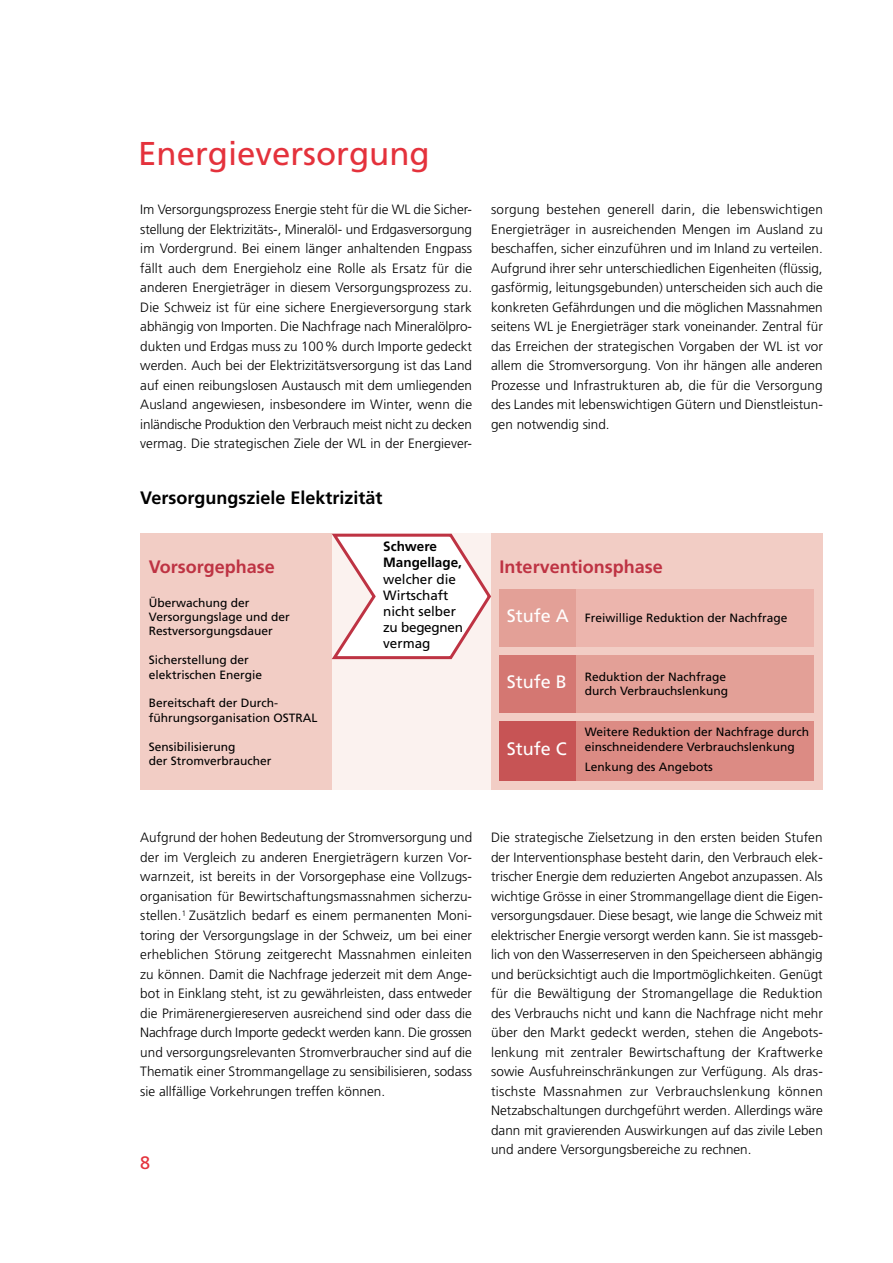
<style>
.page{position:relative;width:893px;height:1263px;background:#fff}
.page>*{position:absolute;margin:0;border:0;box-sizing:border-box;transform-origin:0 0}
.t1{font:33px "Frutiger";color:#e4323c}
.t2{font:700 18px "Frutiger";color:#be3343}
.t3{font:700 18px "Frutiger";color:#000}
.t4{font:18px "Frutiger";color:#fff}
.t5{font:18px "Frutiger";color:#e4323c}
.t6{font:300 13.5px/19.5px "Frutiger";color:#000;text-align:justify}
.t7{font:13.5px/16.2px "Frutiger";color:#000}
.t8{font:700 13.5px "Frutiger";color:#000}
.t9{font:13.5px "Frutiger";letter-spacing:-.02em;color:#000}
.t10{font:12px/14.4px "Frutiger";color:#000}
</style>
<div class="page">
<div style="left:491px;top:534px;width:332px;height:256px;background:#f2cdc5"></div>
<div style="left:332px;top:534px;width:159px;height:256px;background:#fbf2ef"></div>
<div style="left:500px;top:655px;width:314px;height:57px;background:#e3a097"></div>
<div style="left:500px;top:589px;width:314px;height:57px;background:#ecb5ad"></div>
<div style="left:140px;top:534px;width:192px;height:256px;background:#f2cdc5"></div>
<div style="left:500px;top:589px;width:76px;height:57px;background:#e3a097"></div>
<div style="left:500px;top:655px;width:76px;height:57px;background:#d47772"></div>
<div style="left:500px;top:721px;width:314px;height:59px;background:#dc8b84"></div>
<div style="left:500px;top:721px;width:76px;height:59px;background:#c75455"></div>
<svg style="left:329px;top:533px;width:164px;height:127px"></svg>
<p class="t1" style="left:138px;top:134px;width:293px">Energieversorgung</p>
<p class="t6" style="left:140px;top:200px;width:333px">Im Versorgungsprozess Energie steht für die WL die Sicher-</p>
<p class="t6" style="left:140px;top:220px;width:333px">stellung der Elektrizitäts-, Mineralöl- und Erdgasversorgung</p>
<p class="t6" style="left:140px;top:239px;width:333px">im Vordergrund. Bei einem länger anhaltenden Engpass fällt auch dem Energieholz eine Rolle als Ersatz für die anderen Energieträger in diesem Versorgungsprozess zu.<br>Die Schweiz ist für eine sichere Energieversorgung stark abhängig von Importen. Die Nachfrage nach Mineralölpro&shy;dukten und Erdgas muss zu 100% durch Importe gedeckt werden. Auch bei der Elektrizitätsversorgung ist das Land auf einen reibungslosen Austausch mit dem umliegenden Ausland angewiesen, insbesondere im Winter, wenn die inländische Produktion den Verbrauch meist nicht zu decken vermag. Die strategischen Ziele der WL in der Energiever-</p>
<p class="t3" style="left:140px;top:487px;width:244px">Versorgungsziele Elektrizität</p>
<p class="t2" style="left:149px;top:556px;width:128px">Vorsorgephase</p>
<p class="t10" style="left:149px;top:595px;width:102px">Überwachung der</p>
<p class="t10" style="left:149px;top:610px;width:142px">Versorgungslage und der</p>
<p class="t10" style="left:149px;top:624px;width:126px">Restversorgungsdauer</p>
<p class="t10" style="left:149px;top:653px;width:102px">Sicherstellung der</p>
<p class="t10" style="left:149px;top:667px;width:115px">elektrischen Energie</p>
<p class="t10" style="left:149px;top:696px;width:131px">Bereitschaft der Durch-</p>
<p class="t10" style="left:149px;top:710px;width:170px">führungsorganisation OSTRAL</p>
<p class="t10" style="left:149px;top:739px;width:88px">Sensibilisierung</p>
<p class="t10" style="left:149px;top:754px;width:124px">der Stromverbraucher</p>
<p class="t8" style="left:383px;top:539px;width:55px">Schwere</p>
<p class="t8" style="left:383px;top:555px;width:80px">Mangellage,</p>
<p class="t7" style="left:383px;top:571px;width:74px">welcher die<br>Wirtschaft</p>
<p class="t7" style="left:383px;top:603px;width:74px">nicht selber</p>
<p class="t9" style="left:383px;top:620px;width:81px">zu begegnen</p>
<p class="t7" style="left:383px;top:636px;width:49px">vermag</p>
<p class="t6" style="left:491px;top:200px;width:333px">sorgung bestehen generell darin, die lebenswichtigen Energieträger in ausreichenden Mengen im Ausland zu beschaffen, sicher einzuführen und im Inland zu verteilen.<br>Aufgrund ihrer sehr unterschiedlichen Eigenheiten (flüssig, gasförmig, leitungsgebunden) unterscheiden sich auch die konkreten Gefährdungen und die möglichen Massnahmen seitens WL je Energieträger stark voneinander. Zentral für das Erreichen der strategischen Vorgaben der WL ist vor allem die Stromversorgung. Von ihr hängen alle anderen Prozesse und Infrastrukturen ab, die für die Versorgung des Landes mit lebenswichtigen Gütern und Dienstleistun&shy;gen notwendig sind.</p>
<p class="t2" style="left:500px;top:556px;width:165px">Interventionsphase</p>
<p class="t4" style="left:507px;top:605px;width:64px">Stufe A</p>
<p class="t10" style="left:585px;top:611px;width:204px">Freiwillige Reduktion der Nachfrage</p>
<p class="t4" style="left:507px;top:671px;width:62px">Stufe B</p>
<p class="t4" style="left:507px;top:738px;width:62px">Stufe C</p>
<p class="t10" style="left:585px;top:670px;width:143px">Reduktion der Nachfrage</p>
<p class="t10" style="left:585px;top:684px;width:145px">durch Verbrauchslenkung</p>
<p class="t10" style="left:585px;top:725px;width:226px">Weitere Reduktion der Nachfrage durch einschneidendere Verbrauchslenkung</p>
<p class="t10" style="left:585px;top:760px;width:130px">Lenkung des Angebots</p>
<p class="t6" style="left:140px;top:828px;width:333px">Aufgrund der hohen Bedeutung der Stromversorgung und der im Vergleich zu anderen Energieträgern kurzen Vor&shy;warnzeit, ist bereits in der Vorsorgephase eine Vollzugs-</p>
<p class="t6" style="left:140px;top:887px;width:333px">organisation für Bewirtschaftungsmassnahmen sicherzu&shy;stellen.<sup>1</sup> Zusätzlich bedarf es einem permanenten Moni&shy;toring der Versorgungslage in der Schweiz, um bei einer erheblichen Störung zeitgerecht Massnahmen einleiten zu können. Damit die Nachfrage jederzeit mit dem Ange&shy;bot in Einklang steht, ist zu gewährleisten, dass entweder die Primärenergiereserven ausreichend sind oder dass die Nachfrage durch Importe gedeckt werden kann. Die grossen und versorgungsrelevanten Stromverbraucher sind auf die Thematik einer Strommangellage zu sensibilisieren, sodass sie allfällige Vorkehrungen treffen können.</p>
<p class="t5" style="left:140px;top:1152px;width:12px">8</p>
<p class="t6" style="left:491px;top:828px;width:333px">Die strategische Zielsetzung in den ersten beiden Stufen der Interventionsphase besteht darin, den Verbrauch elek&shy;trischer Energie dem reduzierten Angebot anzupassen. Als wichtige Grösse in einer Strommangellage dient die Eigen&shy;versorgungsdauer. Diese besagt, wie lange die Schweiz mit elektrischer Energie versorgt werden kann. Sie ist massgeb&shy;lich von den Wasserreserven in den Speicherseen abhängig und berücksichtigt auch die Importmöglichkeiten. Genügt für die Bewältigung der Stromangellage die Reduktion</p>
<p class="t6" style="left:491px;top:1004px;width:333px">des Verbrauchs nicht und kann die Nachfrage nicht mehr über den Markt gedeckt werden, stehen die Angebots-</p>
<p class="t6" style="left:491px;top:1043px;width:333px">lenkung mit zentraler Bewirtschaftung der Kraftwerke sowie Ausfuhreinschränkungen zur Verfügung. Als dras&shy;tischste Massnahmen zur Verbrauchslenkung können Netzabschaltungen durchgeführt werden. Allerdings wäre dann mit gravierenden Auswirkungen auf das zivile Leben und andere Versorgungsbereiche zu rechnen.</p>
</div>
